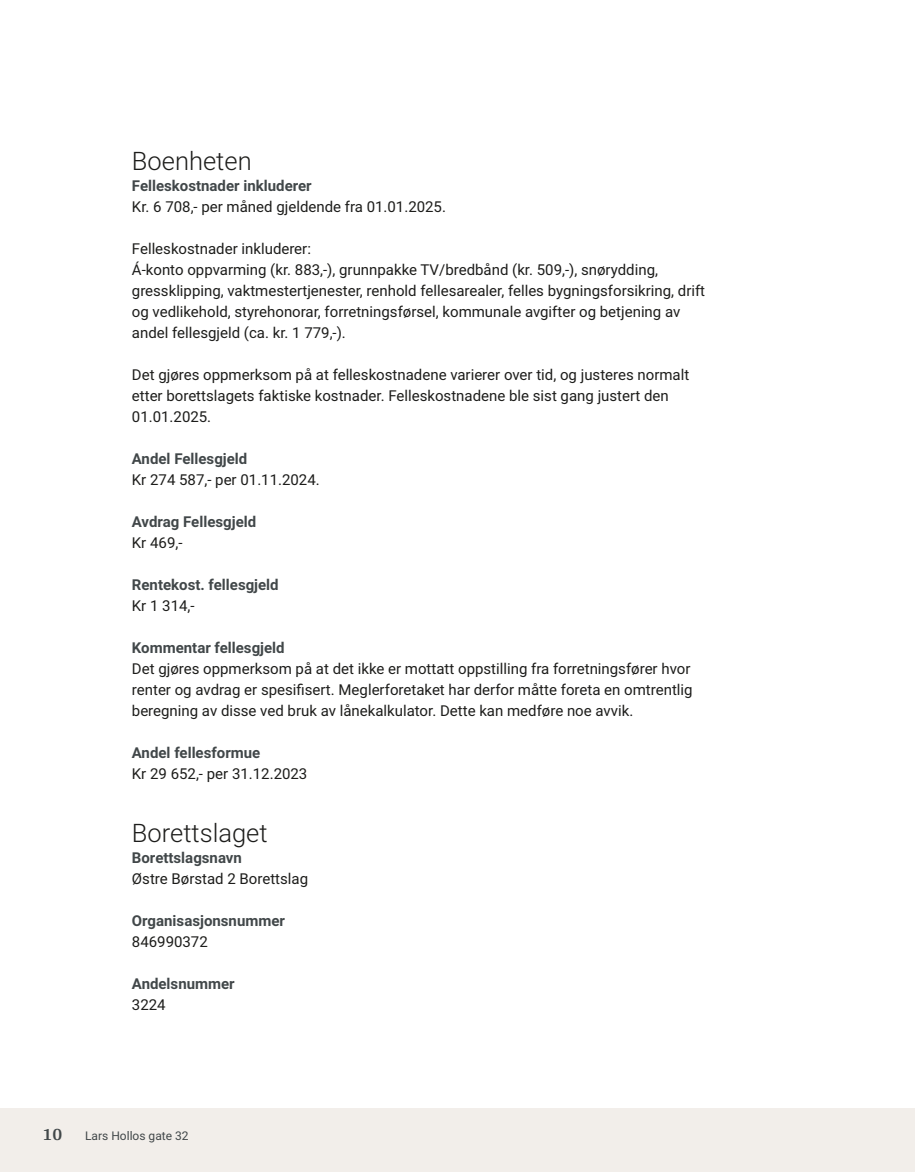
<style>
.page{position:relative;width:915px;height:1172px;background:#fff}
.page>*{position:absolute;margin:0;border:0;box-sizing:border-box;transform-origin:0 0}
.t1{font:300 25.5px "Roboto Vitec";color:#1d1d1b}
.t2{font:700 18px "Arya";color:#414749}
.t3{font:15px/21px "Roboto Vitec";color:#1d1d1b}
.t4{font:700 15px "Roboto Vitec";color:#414749}
.t5{font:12px "Roboto Vitec";color:#414749}
</style>
<div class="page">
<div style="left:0;top:1108px;width:914px;height:64px;background:#f2eeea"></div>
<h1 class="t1" style="left:132px;top:143px;width:121px">Boenheten</h1>
<p class="t4" style="left:132px;top:175px;width:181px">Felleskostnader inkluderer</p>
<p class="t3" style="left:132px;top:195px;width:315px">Kr. 6 708,‑ per måned gjeldende fra 01.01.2025.</p>
<p class="t3" style="left:132px;top:237px;width:574px">Felleskostnader inkluderer:<br>Á‑konto oppvarming (kr. 883,‑), grunnpakke TV/bredbånd (kr. 509,‑), snørydding, gressklipping, vaktmestertjenester, renhold fellesarealer, felles bygningsforsikring, drift og vedlikehold, styrehonorar, forretningsførsel, kommunale avgifter og betjening av andel fellesgjeld (ca. kr. 1 779,‑).</p>
<p class="t3" style="left:132px;top:363px;width:558px">Det gjøres oppmerksom på at felleskostnadene varierer over tid, og justeres normalt etter borettslagets faktiske kostnader. Felleskostnadene ble sist gang justert den<br>01.01.2025.</p>
<p class="t4" style="left:132px;top:448px;width:117px">Andel Fellesgjeld</p>
<p class="t3" style="left:132px;top:468px;width:189px">Kr 274 587,‑ per 01.11.2024.</p>
<p class="t4" style="left:132px;top:511px;width:126px">Avdrag Fellesgjeld</p>
<p class="t3" style="left:132px;top:531px;width:52px">Kr 469,‑</p>
<p class="t4" style="left:132px;top:574px;width:148px">Rentekost. fellesgjeld</p>
<p class="t3" style="left:132px;top:594px;width:64px">Kr 1 314,‑</p>
<p class="t4" style="left:132px;top:637px;width:154px">Kommentar fellesgjeld</p>
<p class="t3" style="left:132px;top:657px;width:562px">Det gjøres oppmerksom på at det ikke er mottatt oppstilling fra forretningsfører hvor renter og avdrag er spesifisert. Meglerforetaket har derfor måtte foreta en omtrentlig beregning av disse ved bruk av lånekalkulator. Dette kan medføre noe avvik.</p>
<p class="t4" style="left:132px;top:742px;width:130px">Andel fellesformue</p>
<p class="t3" style="left:132px;top:762px;width:177px">Kr 29 652,‑ per 31.12.2023</p>
<h1 class="t1" style="left:132px;top:815px;width:137px">Borettslaget</h1>
<p class="t4" style="left:132px;top:847px;width:111px">Borettslagsnavn</p>
<p class="t3" style="left:132px;top:867px;width:178px">Østre Børstad 2 Borettslag</p>
<p class="t4" style="left:132px;top:910px;width:154px">Organisasjonsnummer</p>
<p class="t3" style="left:132px;top:930px;width:77px">846990372</p>
<p class="t4" style="left:132px;top:973px;width:104px">Andelsnummer</p>
<p class="t3" style="left:132px;top:993px;width:35px">3224</p>
<p class="t2" style="left:43px;top:1123px;width:21px">10</p>
<p class="t5" style="left:85px;top:1127px;width:105px">Lars Hollos gate 32</p>
</div>
